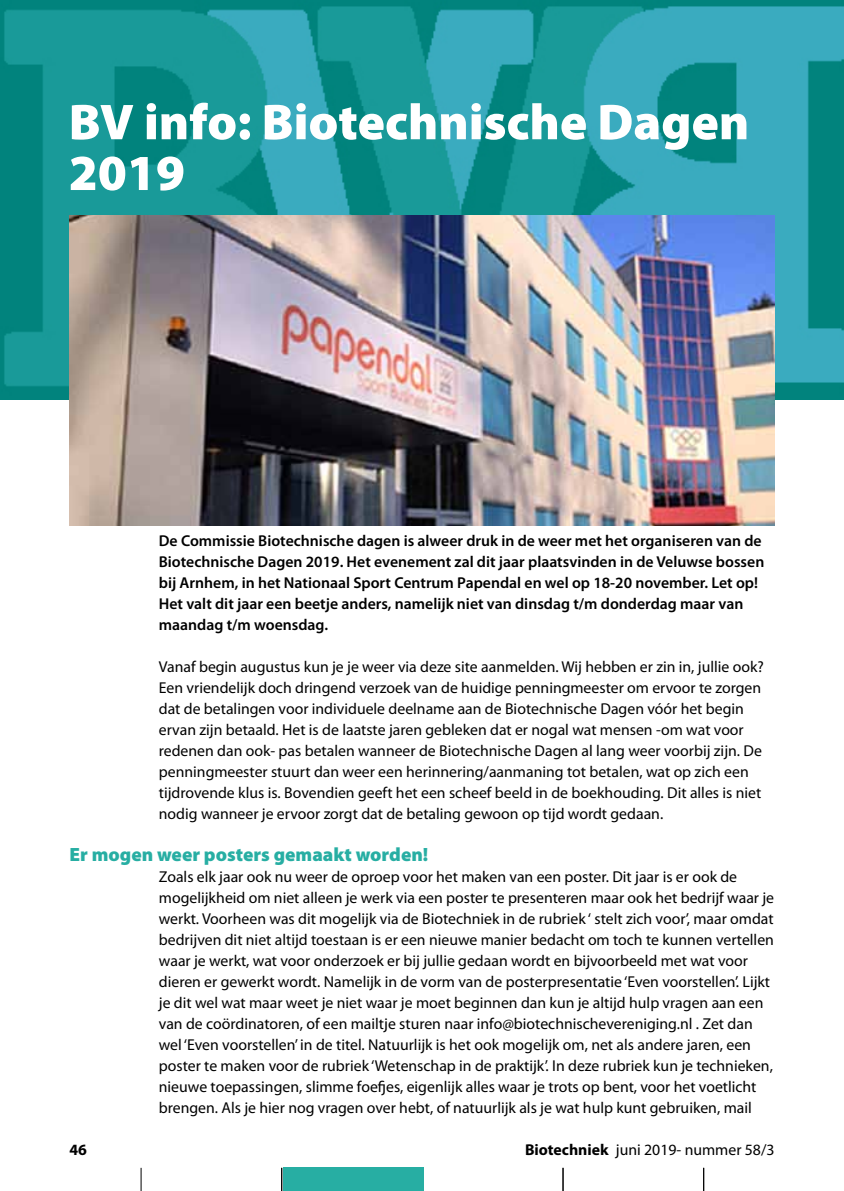
<style>
.page{position:relative;width:844px;height:1191px;background:#fff}
.page>*{position:absolute;margin:0;border:0;box-sizing:border-box;transform-origin:0 0}
.t1{font:900 50.75px/50.8px "Myriad Pro";color:#fff}
.t2{font:900 19.25px "Myriad Pro";color:#27aea3}
.t3{font:15.75px/21px "Myriad Pro";color:#000}
.t4{font:600 15.75px/21px "Myriad Pro";color:#000}
.t5{font:700 15.75px "Myriad Pro";color:#000}
.s1{font-weight:700}
</style>
<div class="page">
<svg style="left:141px;top:1167px;width:1px;height:24px"></svg>
<svg style="left:281px;top:1167px;width:1px;height:24px"></svg>
<svg style="left:562px;top:1167px;width:1px;height:24px"></svg>
<svg style="left:703px;top:1167px;width:1px;height:24px"></svg>
<img style="left:0;top:0;width:843px;height:399px">
<div style="left:283px;top:1167px;width:140px;height:24px;background:#27aea3"></div>
<img style="left:69px;top:216px;width:705px;height:309px">
<h1 class="t1" style="left:69px;top:95px;width:682px">BV info: Biotechnische Dagen<br>2019</h1>
<p class="t4" style="left:159px;top:530px;width:607px">De Commissie Biotechnische dagen is alweer druk in de weer met het organiseren van de Biotechnische Dagen 2019. Het evenement zal dit jaar plaatsvinden in de Veluwse bossen bij Arnhem, in het Nationaal Sport Centrum Papendal en wel op 18-20 november. Let op!<br>Het valt dit jaar een beetje anders, namelijk niet van dinsdag t/m donderdag maar van maandag t/m woensdag.</p>
<p class="t3" style="left:159px;top:656px;width:606px">Vanaf begin augustus kun je je weer via deze site aanmelden. Wij hebben er zin in, jullie ook?<br>Een vriendelijk doch dringend verzoek van de huidige penningmeester om ervoor te zorgen dat de betalingen voor individuele deelname aan de Biotechnische Dagen vóór het begin ervan zijn betaald. Het is de laatste jaren gebleken dat er nogal wat mensen -om wat voor redenen dan ook- pas betalen wanneer de Biotechnische Dagen al lang weer voorbij zijn. De penningmeester stuurt dan weer een herinnering/aanmaning tot betalen, wat op zich een tijdrovende klus is. Bovendien geeft het een scheef beeld in de boekhouding. Dit alles is niet nodig wanneer je ervoor zorgt dat de betaling gewoon op tijd wordt gedaan.</p>
<p class="t2" style="left:69px;top:842px;width:360px">Er mogen weer posters gemaakt worden!</p>
<p class="t3" style="left:159px;top:866px;width:616px">Zoals elk jaar ook nu weer de oproep voor het maken van een poster. Dit jaar is er ook de mogelijkheid om niet alleen je werk via een poster te presenteren maar ook het bedrijf waar je werkt. Voorheen was dit mogelijk via de Biotechniek in de rubriek ‘ stelt zich voor’, maar omdat bedrijven dit niet altijd toestaan is er een nieuwe manier bedacht om toch te kunnen vertellen waar je werkt, wat voor onderzoek er bij jullie gedaan wordt en bijvoorbeeld met wat voor dieren er gewerkt wordt. Namelijk in de vorm van de posterpresentatie ‘Even voorstellen’. Lijkt je dit wel wat maar weet je niet waar je moet beginnen dan kun je altijd hulp vragen aan een van de coördinatoren, of een mailtje sturen naar info@biotechnischevereniging.nl . Zet dan wel ‘Even voorstellen’ in de titel. Natuurlijk is het ook mogelijk om, net als andere jaren, een poster te maken voor de rubriek ‘Wetenschap in de praktijk’. In deze rubriek kun je technieken, nieuwe toepassingen, slimme foefjes, eigenlijk alles waar je trots op bent, voor het voetlicht brengen. Als je hier nog vragen over hebt, of natuurlijk als je wat hulp kunt gebruiken, mail</p>
<p class="t5" style="left:69px;top:1139px;width:19px">46</p>
<p class="t3" style="left:525px;top:1139px;width:251px"><span class="s1">Biotechniek</span> juni 2019- nummer 58/3</p>
</div>
